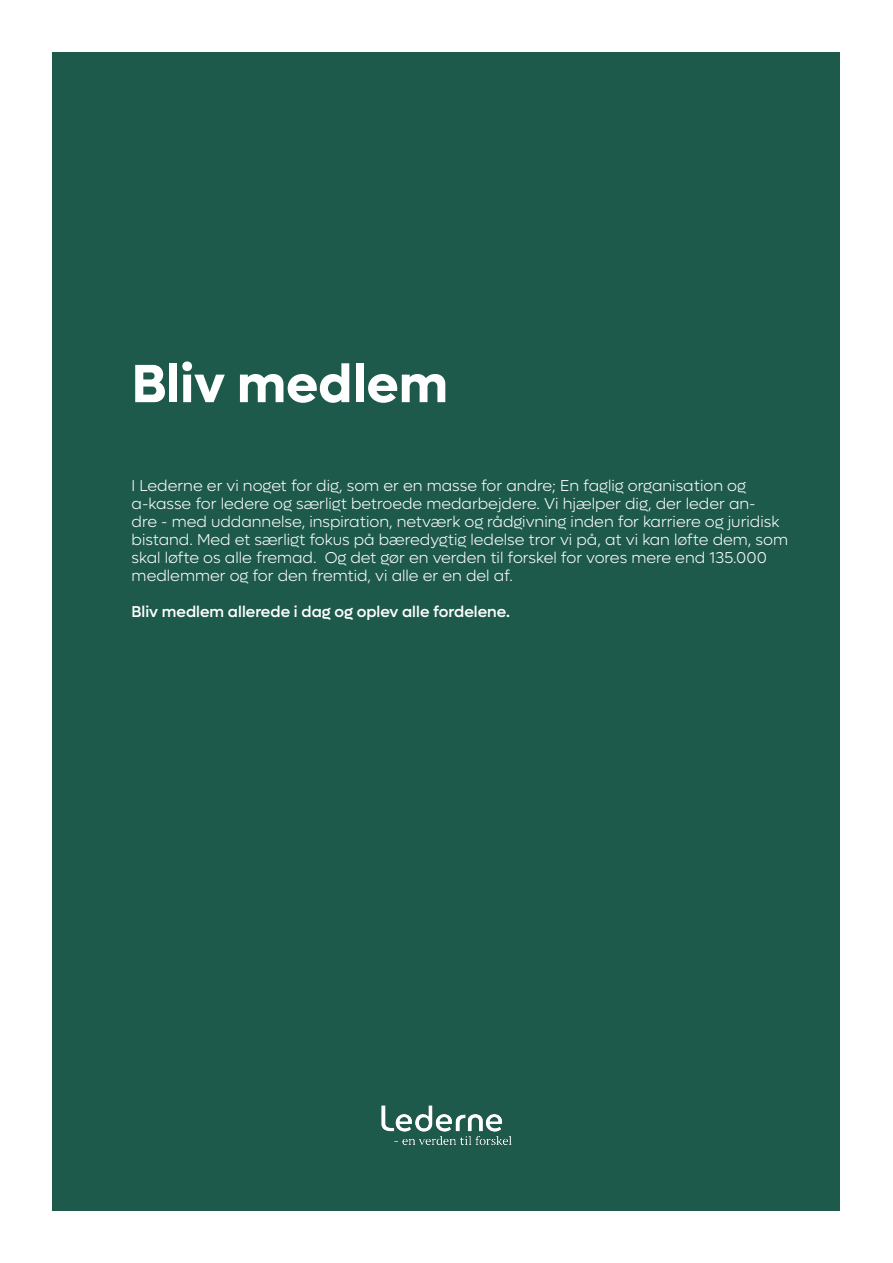
<style>
.page{position:relative;width:893px;height:1263px;background:#fff}
.page>*{position:absolute;margin:0;border:0;box-sizing:border-box;transform-origin:0 0}
.t1{font:700 54px "Lufga";color:#fff}
.t2{font:300 15.75px/18px "Lufga";color:#fff}
.t3{font:500 15.75px "Lufga";color:#fff}
</style>
<div class="page">
<div style="left:52px;top:52px;width:788px;height:1158px;background:#1e5a4b"></div>
<img style="left:381px;top:1105px;width:131px;height:40px">
<p class="t1" style="left:132px;top:351px;width:318px">Bliv medlem</p>
<p class="t2" style="left:132px;top:476px;width:658px">I Lederne er vi noget for dig, som er en masse for andre; En faglig organisation og a-kasse for ledere og særligt betroede medarbejdere. Vi hjælper dig, der leder an-<br>dre - med uddannelse, inspiration, netværk og rådgivning inden for karriere og juridisk bistand. Med et særligt fokus på bæredygtig ledelse tror vi på, at vi kan løfte dem, som skal løfte os alle fremad. Og det gør en verden til forskel for vores mere end 135.000 medlemmer og for den fremtid, vi alle er en del af.</p>
<p class="t3" style="left:132px;top:602px;width:380px">Bliv medlem allerede i dag og oplev alle fordelene.</p>
</div>
